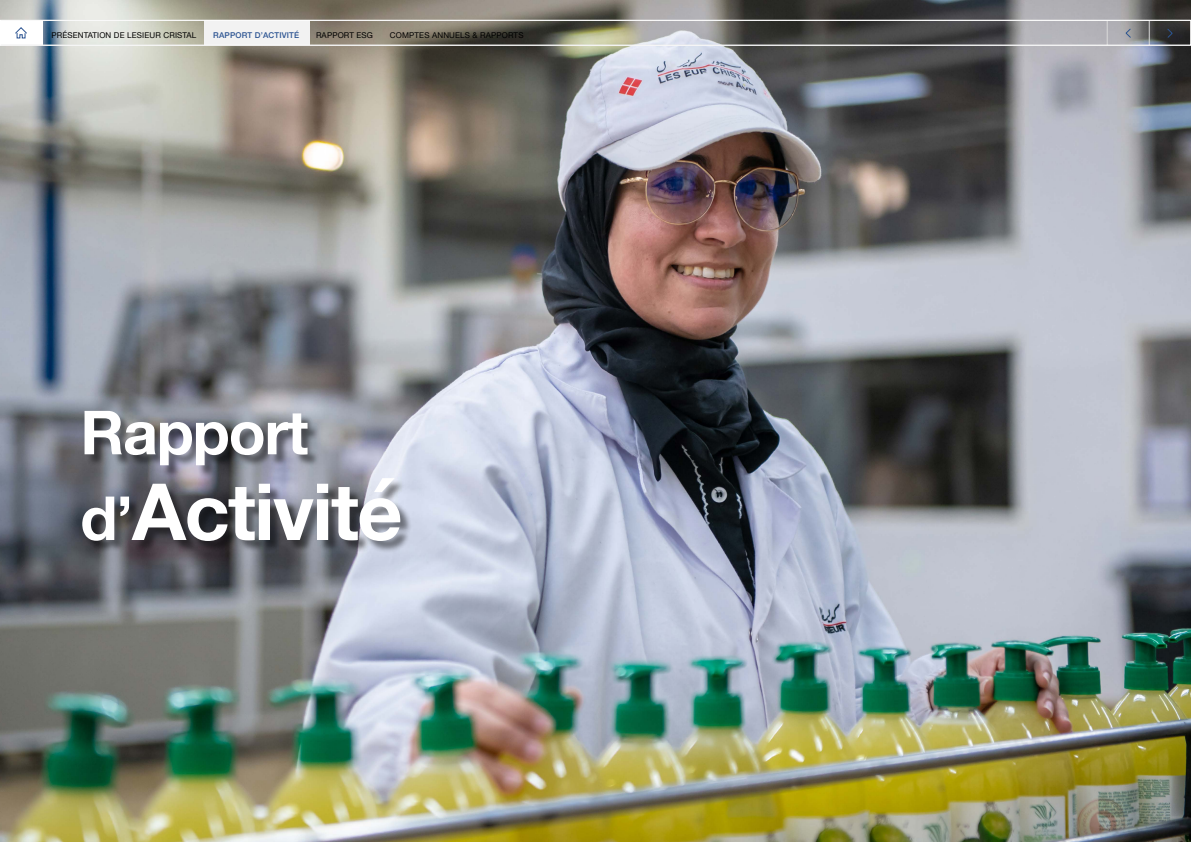
<style>
.page{position:relative;width:1191px;height:842px;background:#fff}
.page>*{position:absolute;margin:0;border:0;box-sizing:border-box;transform-origin:0 0}
.t1{font:700 78.8px "Helvetica Neue";letter-spacing:-.02em;color:#fff}
.t2{font:700 60.8px "Helvetica Neue";letter-spacing:-.02em;color:#fff}
.t3{font:8px "Helvetica Neue";letter-spacing:.02em;color:#000}
.t4{font:500 8px "Helvetica Neue";letter-spacing:.02em;color:#2c5492}
.s1{font-size:60.8px}
</style>
<div class="page">
<img style="left:0;top:0;width:1191px;height:842px">
<div style="left:84px;top:480px;width:328px;height:73px;background:#000;opacity:.47"></div>
<div style="left:86px;top:412px;width:234px;height:66px;background:#000;opacity:.47"></div>
<svg style="left:0;top:19px;width:1191px;height:27px"></svg>
<p class="t3" style="left:51px;top:29px;width:146px">PRÉSENTATION DE LESIEUR CRISTAL</p>
<p class="t4" style="left:213px;top:28px;width:87px">RAPPORT D’ACTIVITÉ</p>
<p class="t3" style="left:316px;top:29px;width:59px">RAPPORT ESG</p>
<p class="t3" style="left:390px;top:29px;width:135px">COMPTES ANNUELS &amp; RAPPORTS</p>
<h2 class="t2" style="left:80px;top:385px;width:229px">Rapport</h2>
<h1 class="t1" style="left:80px;top:450px;width:324px"><span class="s1">d’</span>Activité</h1>
</div>
